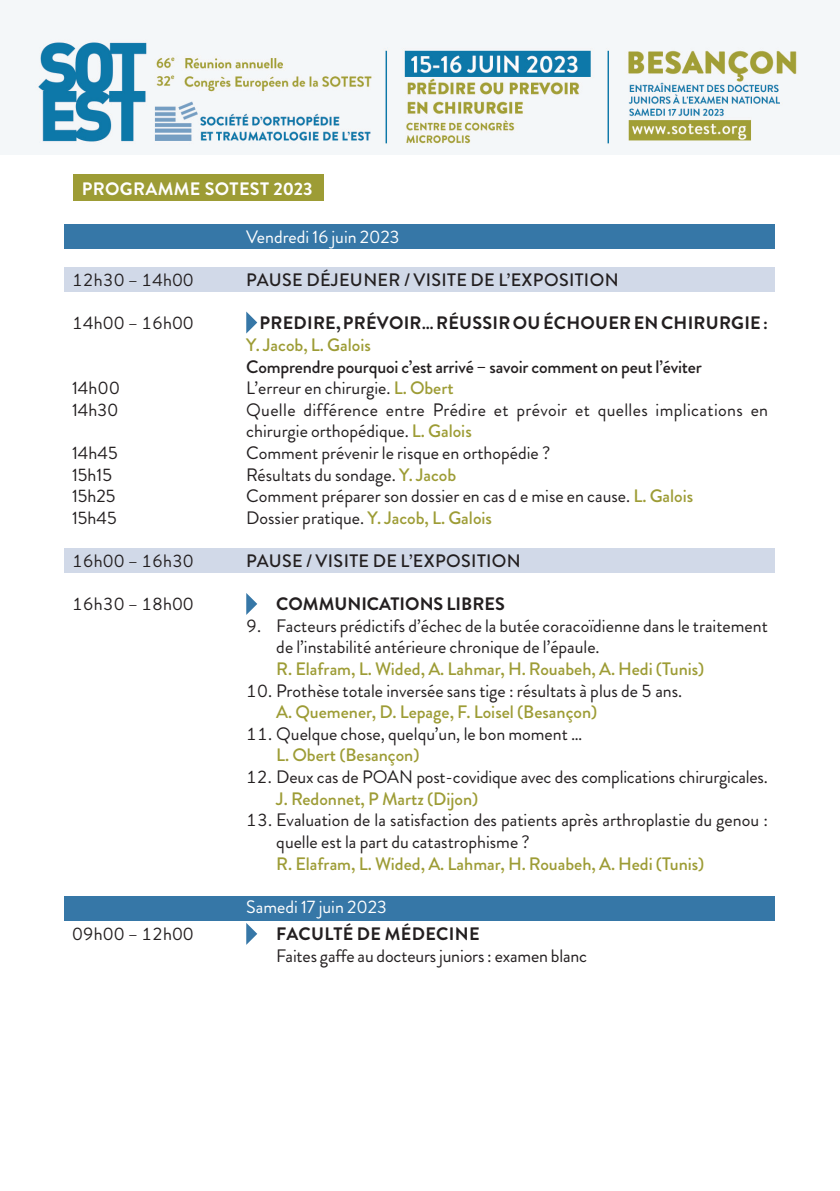
<style>
.page{position:relative;width:840px;height:1191px;background:#fff}
.page>*{position:absolute;margin:0;border:0;box-sizing:border-box;transform-origin:0 0}
.t1{font:18px/21.6px "Brandon Grotesque";color:#231f20}
.t2{font:500 18px "Brandon Grotesque";color:#9d9c35}
.t3{font:700 18px/21.6px "Brandon Grotesque";letter-spacing:.015em;color:#231f20}
.t4{font:18px/21.6px "Brandon Grotesque";letter-spacing:.02em;color:#231f20}
.t5{font:500 18px "Brandon Grotesque";letter-spacing:.02em;color:#231f20}
.t6{font:500 18px "Brandon Grotesque";letter-spacing:-.01em;color:#231f20}
.t7{font:18px "Brandon Grotesque";color:#fff}
.t8{font:700 18px "Brandon Grotesque";letter-spacing:.02em;color:#fff}
.s1{font-weight:500;color:#9d9c35}
</style>
<div class="page">
<div style="left:64px;top:225px;width:711px;height:24px;background:#3677a7"></div>
<div style="left:64px;top:548px;width:711px;height:24px;background:#d1d9e8"></div>
<div style="left:64px;top:267px;width:711px;height:25px;background:#d1d9e8"></div>
<div style="left:64px;top:896px;width:711px;height:24px;background:#3677a7"></div>
<img style="left:0;top:0;width:839px;height:154px">
<div style="left:73px;top:175px;width:250px;height:26px;background:#9d9c35"></div>
<svg style="left:246px;top:311px;width:11px;height:22px"></svg>
<svg style="left:246px;top:593px;width:11px;height:22px"></svg>
<svg style="left:246px;top:923px;width:11px;height:22px"></svg>
<p class="t8" style="left:82px;top:177px;width:232px">PROGRAMME SOTEST 2023</p>
<p class="t7" style="left:246px;top:224px;width:155px">Vendredi 16 juin 2023</p>
<p class="t1" style="left:72px;top:269px;width:123px">12h30 – 14h00</p>
<p class="t5" style="left:246px;top:267px;width:373px">PAUSE DÉJEUNER / VISITE DE L’EXPOSITION</p>
<p class="t1" style="left:72px;top:312px;width:123px">14h00 – 16h00</p>
<p class="t3" style="left:246px;top:312px;width:523px;text-indent:13px">PREDIRE, PRÉVOIR… RÉUSSIR OU ÉCHOUER EN CHIRURGIE :<br><span class="s1">Y. Jacob, L. Galois</span></p>
<p class="t6" style="left:246px;top:354px;width:457px">Comprendre pourquoi c’est arrivé – savoir comment on peut l’éviter</p>
<p class="t1" style="left:72px;top:377px;width:50px">14h00</p>
<p class="t1" style="left:246px;top:377px;width:209px">L’erreur en chirurgie. <span class="s1">L. Obert</span></p>
<p class="t1" style="left:72px;top:399px;width:48px">14h30</p>
<p class="t4" style="left:246px;top:399px;width:523px">Quelle différence entre Prédire et prévoir et quelles implications en chirurgie orthopédique. <span class="s1">L. Galois</span></p>
<p class="t1" style="left:72px;top:442px;width:47px">14h45</p>
<p class="t1" style="left:246px;top:442px;width:305px">Comment prévenir le risque en orthopédie ?</p>
<p class="t1" style="left:72px;top:464px;width:41px">15h15</p>
<p class="t1" style="left:246px;top:464px;width:211px">Résultats du sondage. <span class="s1">Y. Jacob</span></p>
<p class="t1" style="left:72px;top:485px;width:45px">15h25</p>
<p class="t1" style="left:246px;top:485px;width:448px">Comment préparer son dossier en cas d e mise en cause. <span class="s1">L. Galois</span></p>
<p class="t1" style="left:72px;top:507px;width:46px">15h45</p>
<p class="t1" style="left:246px;top:507px;width:247px">Dossier pratique. <span class="s1">Y. Jacob, L. Galois</span></p>
<p class="t1" style="left:72px;top:550px;width:123px">16h00 – 16h30</p>
<p class="t5" style="left:246px;top:548px;width:276px">PAUSE / VISITE DE L’EXPOSITION</p>
<p class="t1" style="left:72px;top:593px;width:123px">16h30 – 18h00</p>
<p class="t3" style="left:276px;top:593px;width:230px">COMMUNICATIONS LIBRES</p>
<p class="t1" style="left:276px;top:615px;width:493px;text-indent:-30px">9. Facteurs prédictifs d’échec de la butée coracoïdienne dans le traitement de l’instabilité antérieure chronique de l’épaule.</p>
<p class="t2" style="left:276px;top:656px;width:429px">R. Elafram, L. Wided, A. Lahmar, H. Rouabeh, A. Hedi (Tunis)</p>
<p class="t1" style="left:246px;top:680px;width:437px">10. Prothèse totale inversée sans tige : résultats à plus de 5 ans.</p>
<p class="t2" style="left:276px;top:699px;width:322px">A. Quemener, D. Lepage, F. Loisel (Besançon)</p>
<p class="t1" style="left:246px;top:723px;width:337px">11. Quelque chose, quelqu’un, le bon moment …</p>
<p class="t2" style="left:276px;top:743px;width:145px">L. Obert (Besançon)</p>
<p class="t1" style="left:276px;top:766px;width:493px;text-indent:-30px">12. Deux cas de POAN post-covidique avec des complications chirurgicales.<br><span class="s1">J. Redonnet, P Martz (Dijon)</span></p>
<p class="t1" style="left:276px;top:809px;width:493px;text-indent:-30px">13. Evaluation de la satisfaction des patients après arthroplastie du genou : quelle est la part du catastrophisme ?</p>
<p class="t2" style="left:276px;top:851px;width:429px">R. Elafram, L. Wided, A. Lahmar, H. Rouabeh, A. Hedi (Tunis)</p>
<p class="t7" style="left:246px;top:894px;width:142px">Samedi 17 juin 2023</p>
<p class="t1" style="left:72px;top:923px;width:123px">09h00 – 12h00</p>
<p class="t3" style="left:276px;top:923px;width:205px">FACULTÉ DE MÉDECINE</p>
<p class="t1" style="left:276px;top:945px;width:312px">Faites gaffe au docteurs juniors : examen blanc</p>
</div>
